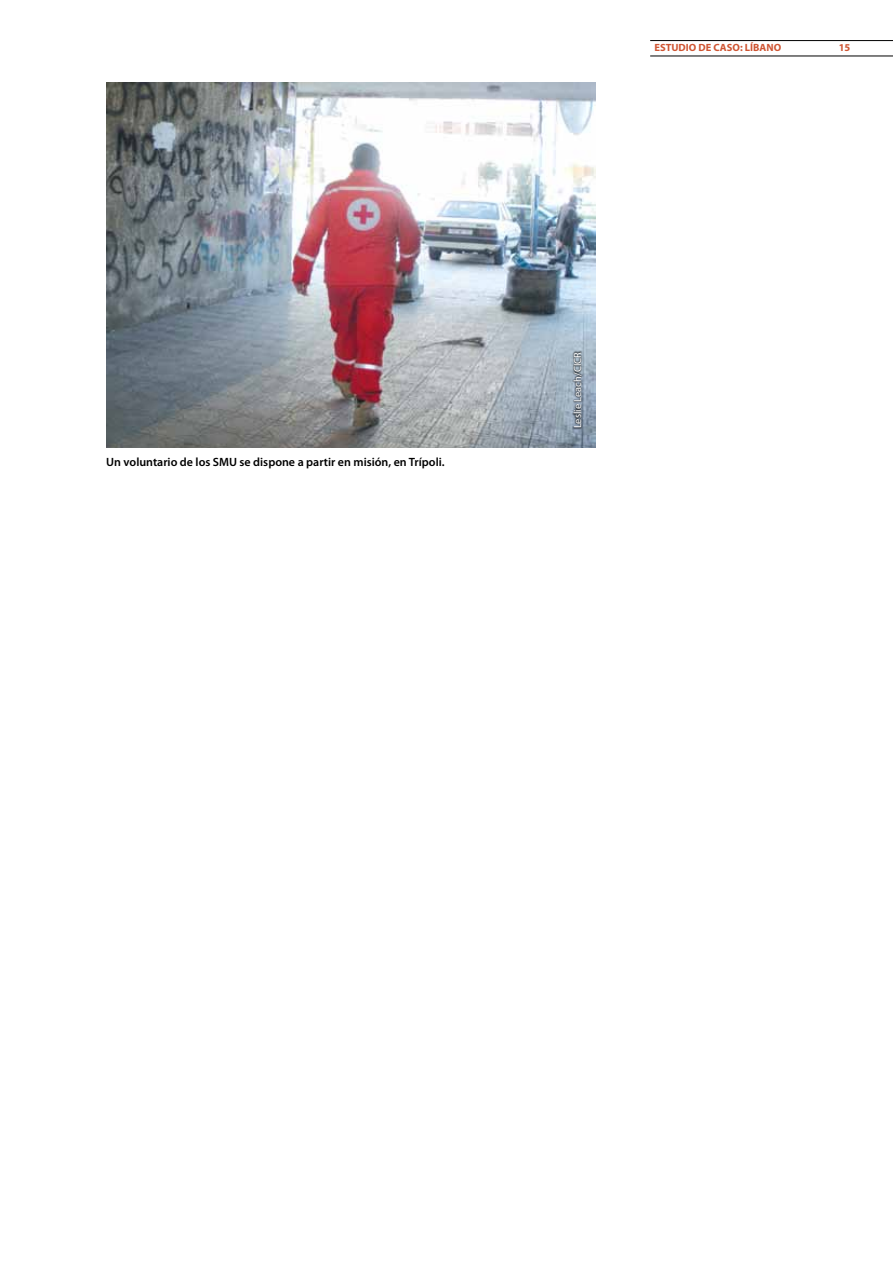
<style>
.page{position:relative;width:893px;height:1263px;background:#fff}
.page>*{position:absolute;margin:0;border:0;box-sizing:border-box;transform-origin:0 0}
.t1{font:600 12px "Myriad Pro";color:#000}
.t2{font:700 10.5px "Myriad Pro";color:#cf5533}
.t3{font:10.5px "Myriad Pro";color:#fff}
</style>
<div class="page">
<hr style="left:650px;top:40px;width:243px;height:1px;background:#000">
<hr style="left:650px;top:56px;width:243px;height:1px;background:#000">
<img style="left:106px;top:83px;width:489px;height:364px">
<div style="left:572px;top:350px;width:12px;height:79px;background:#000;opacity:.6"></div>
<p class="t1" style="left:106px;top:454px;width:340px">Un voluntario de los SMU se dispone a partir en misión, en Trípoli.</p>
<p class="t2" style="left:654px;top:41px;width:128px">ESTUDIO DE CASO: LÍBANO</p>
<p class="t2" style="left:839px;top:41px;width:13px">15</p>
<p class="t3" style="left:571px;top:428px;width:78px;rotate:-90deg">Leslie Leach/CICR</p>
</div>
